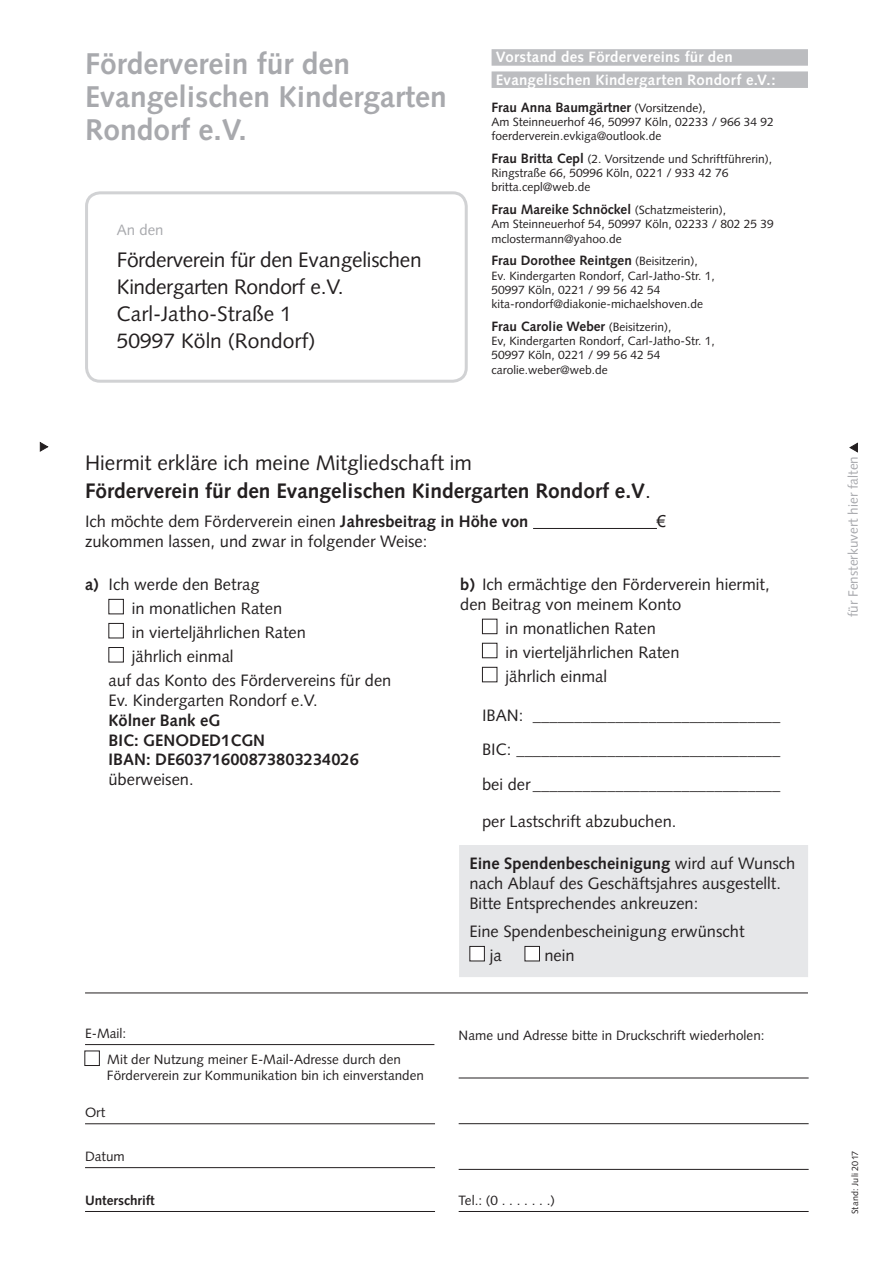
<style>
.page{position:relative;width:893px;height:1263px;background:#fff}
.page>*{position:absolute;margin:0;border:0;box-sizing:border-box;transform-origin:0 0}
.t1{font:700 30px/33px "Syntax";color:#a8a9ad}
.t2{font:700 21px/28.2px "Syntax";color:#231f20}
.t3{font:21px/27px "Syntax";letter-spacing:-.01em;color:#231f20}
.t4{font:16.5px/19.8px "Syntax";color:#231f20}
.t5{font:700 16.5px/19.8px "Syntax";color:#231f20}
.t6{font:16.5px "Arial";color:#231f20}
.t7{font:700 15px/22.2px "Syntax";letter-spacing:.015em;color:#fff}
.t8{font:15px "Syntax";color:#a8a9ad}
.t9{font:13.5px/16.2px "Syntax";color:#231f20}
.t10{font:700 13.5px "Syntax";color:#231f20}
.t11{font:13.5px "Syntax";color:#a8a9ad}
.t12{font:12px/14.2px "Syntax";color:#231f20}
.t13{font:9px "Syntax";letter-spacing:.02em;color:#231f20}
.s1{font-weight:400;font-size:12px}
.s2{font-weight:700;font-size:13.5px}
.s3{font-weight:400}
.s4{font-weight:700}
</style>
<div class="page">
<div style="left:84px;top:1050px;width:16px;height:16px;border:1px solid #231f20"></div>
<div style="left:85px;top:191px;width:383px;height:192px;border:3px solid #d1d2d4;border-radius:14px"></div>
<div style="left:492px;top:49px;width:316px;height:17px;background:#bcbdc0"></div>
<div style="left:492px;top:71px;width:316px;height:17px;background:#bcbdc0"></div>
<hr style="left:533px;top:528px;width:124px;height:1px;background:#231f20">
<svg style="left:849px;top:442px;width:9px;height:11px"></svg>
<svg style="left:40px;top:442px;width:9px;height:10px"></svg>
<hr style="left:85px;top:1123px;width:350px;height:1px;background:#231f20">
<hr style="left:85px;top:1167px;width:350px;height:1px;background:#231f20">
<hr style="left:85px;top:1211px;width:350px;height:1px;background:#231f20">
<hr style="left:459px;top:1077px;width:350px;height:1px;background:#231f20">
<hr style="left:459px;top:1123px;width:350px;height:1px;background:#231f20">
<hr style="left:459px;top:1169px;width:350px;height:1px;background:#231f20">
<hr style="left:459px;top:1211px;width:350px;height:1px;background:#231f20">
<div style="left:108px;top:599px;width:16px;height:15px;border:1px solid #231f20"></div>
<div style="left:108px;top:623px;width:16px;height:15px;border:1px solid #231f20"></div>
<div style="left:108px;top:647px;width:16px;height:15px;border:1px solid #231f20"></div>
<div style="left:482px;top:619px;width:15px;height:15px;border:1px solid #231f20"></div>
<div style="left:482px;top:643px;width:15px;height:15px;border:1px solid #231f20"></div>
<div style="left:482px;top:667px;width:15px;height:15px;border:1px solid #231f20"></div>
<div style="left:459px;top:845px;width:349px;height:132px;background:#e6e7e9"></div>
<div style="left:470px;top:946px;width:14px;height:15px;background:#fff"></div>
<div style="left:469px;top:946px;width:16px;height:15px;border:1px solid #231f20"></div>
<div style="left:525px;top:946px;width:14px;height:15px;background:#fff"></div>
<div style="left:525px;top:946px;width:15px;height:15px;border:1px solid #231f20"></div>
<hr style="left:85px;top:992px;width:723px;height:1px;background:#231f20">
<hr style="left:85px;top:1044px;width:349px;height:1px;background:#231f20">
<h1 class="t1" style="left:85px;top:47px;width:363px">Förderverein für den<br>Evangelischen Kindergarten<br>Rondorf e.V.</h1>
<p class="t8" style="left:117px;top:221px;width:48px">An den</p>
<p class="t3" style="left:117px;top:246px;width:306px">Förderverein für den Evangelischen<br>Kindergarten Rondorf e.V.<br>Carl-Jatho-Straße 1<br>50997 Köln (Rondorf)</p>
<p class="t7" style="left:496px;top:46px;width:281px">Vorstand des Fördervereins für den<br>Evangelischen Kindergarten Rondorf e.V.:</p>
<p class="t10" style="left:492px;top:99px;width:216px">Frau Anna Baumgärtner <span class="s1">(Vorsitzende),</span></p>
<p class="t12" style="left:492px;top:115px;width:284px">Am Steinneuerhof 46, 50997 Köln, 02233 / 966 34 92 foerderverein.evkiga@outlook.de</p>
<p class="t12" style="left:492px;top:152px;width:282px"><span class="s2">Frau Britta Cepl</span> (2. Vorsitzende und Schriftführerin),<br>Ringstraße 66, 50996 Köln, 0221 / 933 42 76 britta.cepl@web.de</p>
<p class="t10" style="left:492px;top:202px;width:236px">Frau Mareike Schnöckel <span class="s1">(Schatzmeisterin),</span></p>
<p class="t12" style="left:492px;top:217px;width:284px">Am Steinneuerhof 54, 50997 Köln, 02233 / 802 25 39 mclostermann@yahoo.de</p>
<p class="t10" style="left:492px;top:253px;width:208px">Frau Dorothee Reintgen <span class="s1">(Beisitzerin),</span></p>
<p class="t12" style="left:492px;top:268px;width:225px">Ev. Kindergarten Rondorf, Carl-Jatho-Str. 1,<br>50997 Köln, 0221 / 99 56 42 54 kita-rondorf@diakonie-michaelshoven.de</p>
<p class="t10" style="left:492px;top:319px;width:181px">Frau Carolie Weber <span class="s1">(Beisitzerin),</span></p>
<p class="t12" style="left:492px;top:334px;width:225px">Ev, Kindergarten Rondorf, Carl-Jatho-Str. 1,<br>50997 Köln, 0221 / 99 56 42 54 carolie.weber@web.de</p>
<p class="t2" style="left:85px;top:449px;width:567px"><span class="s3">Hiermit erkläre ich meine Mitgliedschaft im<br></span>Förderverein für den Evangelischen Kindergarten Rondorf e.V<span class="s3">.</span></p>
<p class="t4" style="left:85px;top:511px;width:445px">Ich möchte dem Förderverein einen <span class="s4">Jahresbeitrag in Höhe von</span></p>
<p class="t6" style="left:657px;top:510px;width:11px">€</p>
<p class="t4" style="left:85px;top:531px;width:344px">zukommen lassen, und zwar in folgender Weise:</p>
<p class="t4" style="left:85px;top:574px;width:176px"><span class="s4">a)</span> Ich werde den Betrag</p>
<p class="t4" style="left:132px;top:598px;width:152px">in monatlichen Raten</p>
<p class="t4" style="left:132px;top:622px;width:176px">in vierteljährlichen Raten</p>
<p class="t4" style="left:132px;top:646px;width:103px">jährlich einmal</p>
<p class="t4" style="left:108px;top:670px;width:284px">auf das Konto des Fördervereins für den</p>
<p class="t4" style="left:108px;top:690px;width:211px">Ev. Kindergarten Rondorf e.V.</p>
<p class="t5" style="left:108px;top:710px;width:252px">Kölner Bank eG<br>BIC: GENODED1CGN<br>IBAN: DE60371600873803234026</p>
<p class="t4" style="left:108px;top:769px;width:87px">überweisen.</p>
<p class="t9" style="left:85px;top:1025px;width:43px">E-Mail:</p>
<p class="t9" style="left:107px;top:1051px;width:319px">Mit der Nutzung meiner E-Mail-Adresse durch den<br>Förderverein zur Kommunikation bin ich einverstanden</p>
<p class="t9" style="left:85px;top:1104px;width:22px">Ort</p>
<p class="t9" style="left:85px;top:1148px;width:41px">Datum</p>
<p class="t10" style="left:85px;top:1192px;width:71px">Unterschrift</p>
<p class="t4" style="left:460px;top:574px;width:311px"><span class="s4">b)</span> Ich ermächtige den Förderverein hiermit, den Beitrag von meinem Konto</p>
<p class="t4" style="left:505px;top:616px;width:176px;line-height:24.2px">in monatlichen Raten<br>in vierteljährlichen Raten jährlich einmal</p>
<p class="t4" style="left:482px;top:698px;width:300px;line-height:34.5px;text-align:justify">IBAN: ______________________________ BIC: ________________________________ bei der ______________________________</p>
<p class="t4" style="left:482px;top:811px;width:196px">per Lastschrift abzubuchen.</p>
<p class="t4" style="left:469px;top:853px;width:327px"><span class="s4">Eine Spendenbescheinigung</span> wird auf Wunsch nach Ablauf des Geschäftsjahres ausgestellt.<br>Bitte Entsprechendes ankreuzen:</p>
<p class="t4" style="left:490px;top:919px;width:256px;line-height:24.2px;text-indent:-20px">Eine Spendenbescheinigung erwünscht ja</p>
<p class="t4" style="left:544px;top:945px;width:32px">nein</p>
<p class="t9" style="left:459px;top:1027px;width:307px">Name und Adresse bitte in Druckschrift wiederholen:</p>
<p class="t9" style="left:459px;top:1192px;width:98px">Tel.: (0 . . . . . . .)</p>
<p class="t11" style="left:845px;top:617px;width:163px;rotate:-90deg">für Fensterkuvert hier falten</p>
<p class="t13" style="left:850px;top:1214px;width:65px;rotate:-90deg">Stand: Juli 2017</p>
</div>
